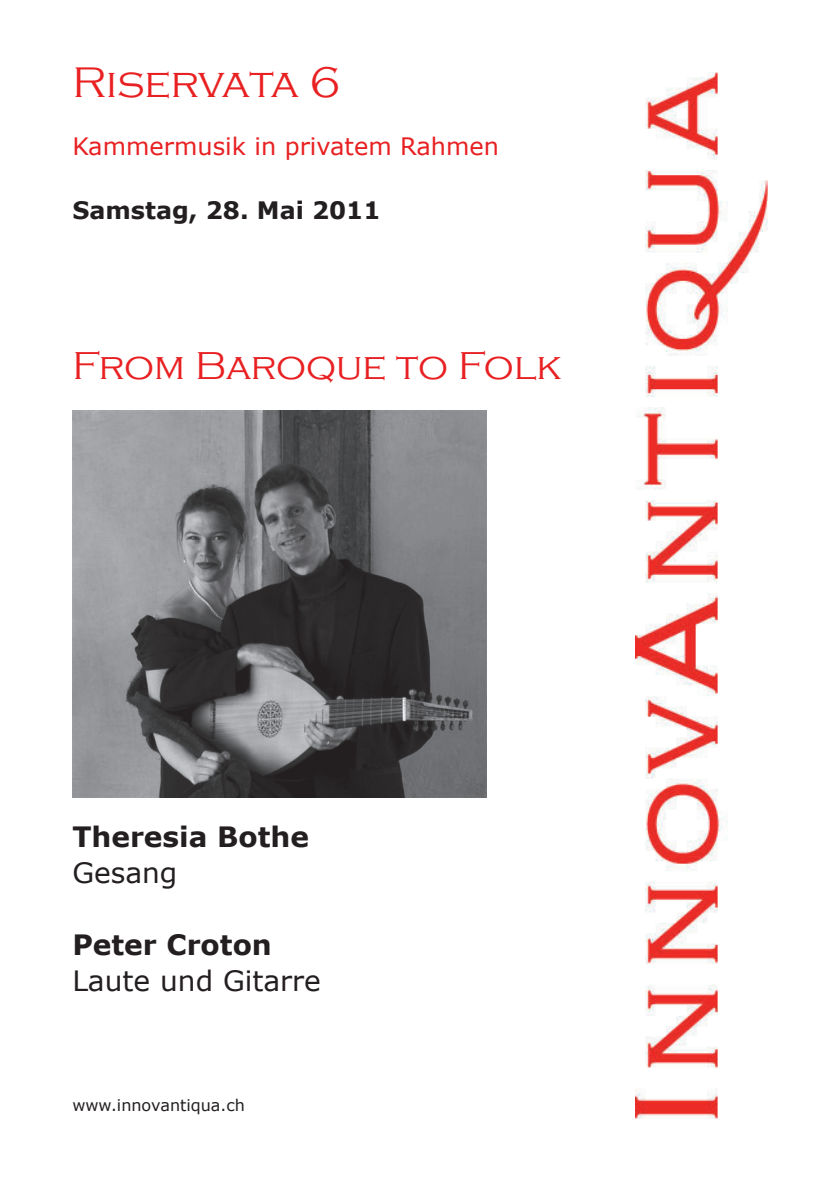
<style>
.page{position:relative;width:840px;height:1191px;background:#fff}
.page>*{position:absolute;margin:0;border:0;box-sizing:border-box;transform-origin:0 0}
.t1{font:300 44px "Copperplate Gothic";color:#e82022}
.t2{font:300 40px "Copperplate Gothic";color:#e82022}
.t3{font:700 28px "Verdana";color:#231f20}
.t4{font:28px "Verdana";color:#231f20}
.t5{font:24px "Verdana";color:#e82022}
.t6{font:700 24px "Verdana";color:#231f20}
.t7{font:16px "Verdana";color:#231f20}
</style>
<div class="page">
<img style="left:635px;top:72px;width:132px;height:1047px">
<img style="left:72px;top:410px;width:414px;height:387px">
<h1 class="t1" style="left:72px;top:59px;width:270px">Riservata 6</h1>
<p class="t5" style="left:72px;top:131px;width:428px">Kammermusik in privatem Rahmen</p>
<p class="t6" style="left:72px;top:195px;width:309px">Samstag, 28. Mai 2011</p>
<h2 class="t2" style="left:72px;top:344px;width:490px">From Baroque to Folk</h2>
<p class="t3" style="left:72px;top:819px;width:238px">Theresia Bothe</p>
<p class="t4" style="left:72px;top:855px;width:106px">Gesang</p>
<p class="t3" style="left:72px;top:927px;width:201px">Peter Croton</p>
<p class="t4" style="left:72px;top:963px;width:250px">Laute und Gitarre</p>
<p class="t7" style="left:72px;top:1095px;width:174px">www.innovantiqua.ch</p>
</div>
